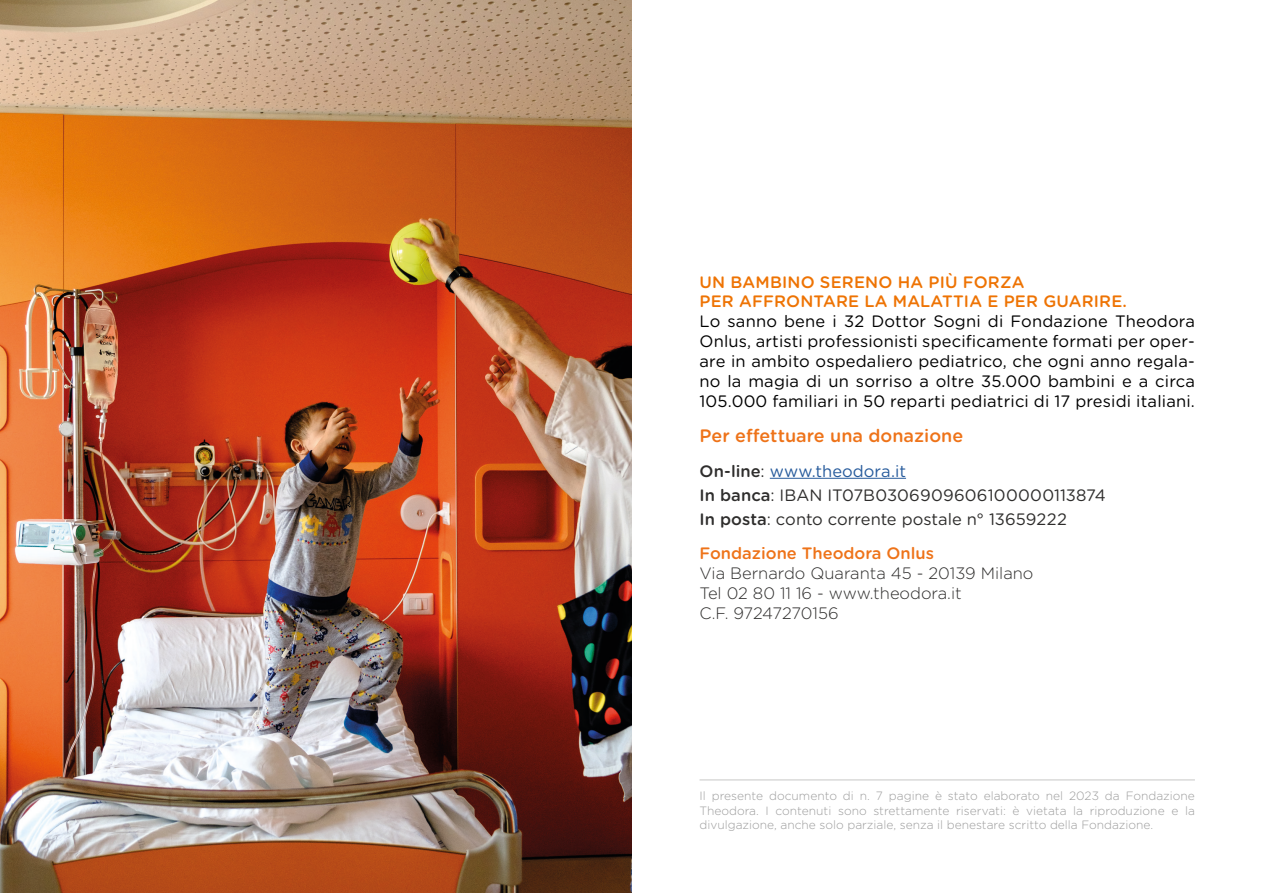
<style>
.page{position:relative;width:1263px;height:893px;background:#fff}
.page>*{position:absolute;margin:0;border:0;box-sizing:border-box;transform-origin:0 0}
.t1{font:500 18px "Gotham Rounded";color:#ee7319}
.t2{font:16.5px/19.8px "Gotham Rounded";letter-spacing:.01em;color:#000;text-align:justify}
.t3{font:16.5px "Gotham Rounded";color:#2e2d2c}
.t4{font:300 16.5px "Gotham Rounded";color:#2e2d2c}
.t5{font:500 16.5px "Gotham Rounded";letter-spacing:.01em;color:#ee7303}
.t6{font:16.5px "Gotham Rounded";letter-spacing:.005em;color:#275b9c}
.t7{font:500 16.5px "Gotham Rounded";color:#ee7319}
.t8{font:300 12px/14.4px "Gotham Rounded";color:#9d9d9d;text-align:justify}
.s1{font-weight:500;color:#2e2d2c}
.s2{color:#2e2d2c}
.s3{font-weight:500}
</style>
<div class="page">
<img style="left:0;top:0;width:631px;height:893px">
<hr style="left:770px;top:478px;width:136px;height:1px;background:#275b9c">
<hr style="left:699px;top:779px;width:496px;height:1px;background:#c7c7c6">
<p class="t5" style="left:699px;top:270px;width:326px">UN BAMBINO SERENO HA PIÙ FORZA</p>
<p class="t5" style="left:699px;top:290px;width:429px">PER AFFRONTARE LA MALATTIA E PER GUARIRE.</p>
<p class="t2" style="left:699px;top:311px;width:497px">Lo sanno bene i 32 Dottor Sogni di Fondazione Theodora Onlus, artisti professionisti specificamente formati per oper&shy;are in ambito ospedaliero pediatrico, che ogni anno regala&shy;no la magia di un sorriso a oltre 35.000 bambini e a circa 105.000 familiari in 50 reparti pediatrici di 17 presidi italiani.</p>
<p class="t1" style="left:699px;top:423px;width:265px">Per effettuare una donazione</p>
<p class="t6" style="left:699px;top:459px;width:208px"><span class="s1">On-line</span><span class="s2">:</span> www.theodora.it</p>
<p class="t3" style="left:699px;top:483px;width:408px"><span class="s3">In banca</span>: IBAN IT07B0306909606100000113874</p>
<p class="t3" style="left:699px;top:507px;width:369px"><span class="s3">In posta</span>: conto corrente postale n° 13659222</p>
<p class="t7" style="left:699px;top:541px;width:236px">Fondazione Theodora Onlus</p>
<p class="t4" style="left:699px;top:562px;width:335px">Via Bernardo Quaranta 45 - 20139 Milano</p>
<p class="t4" style="left:699px;top:582px;width:264px">Tel 02 80 11 16 - www.theodora.it</p>
<p class="t4" style="left:699px;top:602px;width:141px">C.F. 97247270156</p>
<p class="t8" style="left:699px;top:788px;width:497px">Il presente documento di n. 7 pagine è stato elaborato nel 2023 da Fondazione Theodora. I contenuti sono strettamente riservati: è vietata la riproduzione e la divulgazione, anche solo parziale, senza il benestare scritto della Fondazione.</p>
</div>
